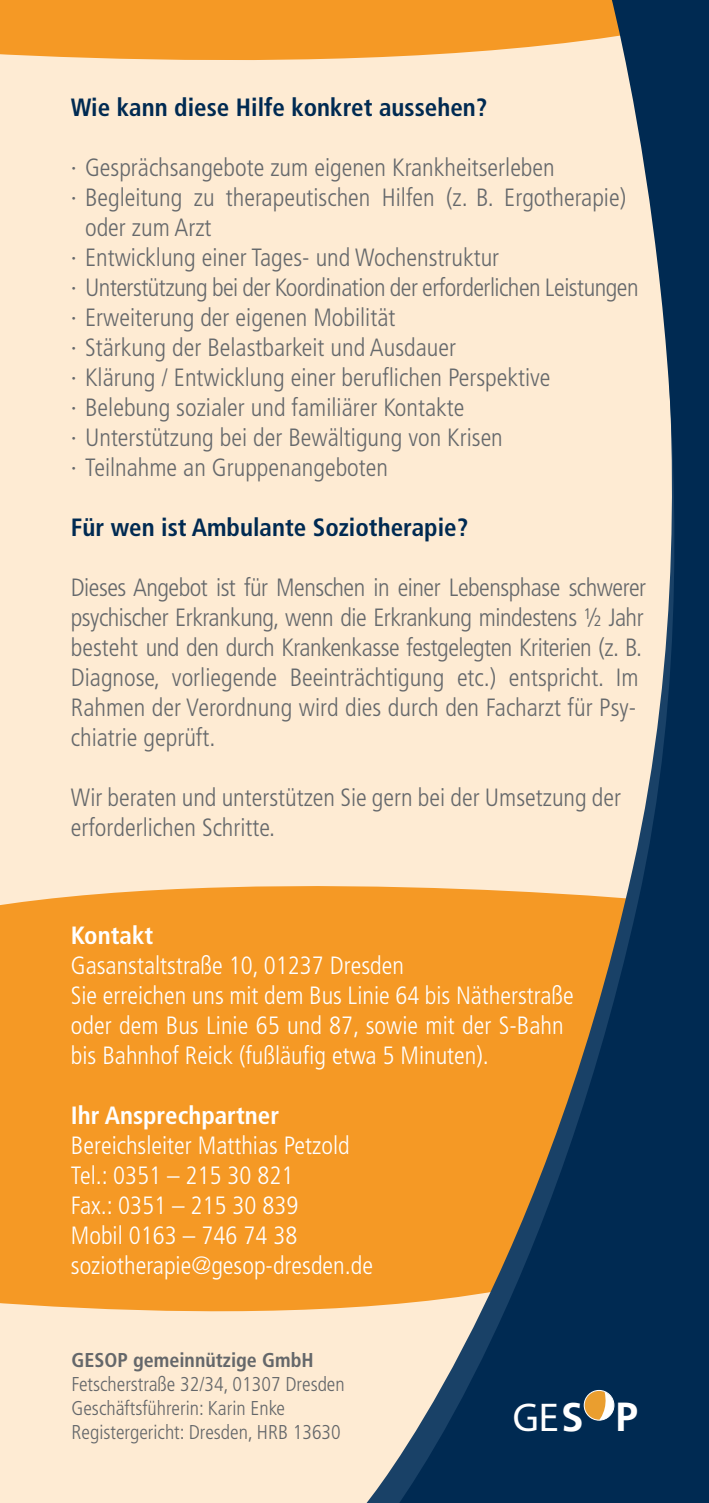
<style>
.page{position:relative;width:709px;height:1503px;background:#fff}
.page>*{position:absolute;margin:0;border:0;box-sizing:border-box;transform-origin:0 0}
.t1{font:300 40.25px "Frutiger LT";color:#fff}
.t2{font:300 condensed 25px/30px "Frutiger";color:#66696c}
.t3{font:300 condensed 25px/30px "Frutiger";letter-spacing:-.02em;color:#66696c}
.t4{font:300 condensed 25px/30px "Frutiger";color:#fff}
.t5{font:700 condensed 25px "Frutiger";color:#002a52}
.t6{font:700 condensed 25px "Frutiger";color:#fff}
.t7{font:300 condensed 20px/24px "Frutiger";color:#64676a}
.t8{font:700 condensed 20px "Frutiger";color:#64676a}
.s1{font-family:"Frutiger";font-weight:700}
</style>
<div class="page">
<div style="left:0;top:0;width:691px;height:1502px;background:#feebd3"></div>
<div style="left:0;top:886px;width:365px;height:426px;background:#f59925"></div>
<div style="left:0;top:0;width:379px;height:60px;background:#f59925"></div>
<svg style="left:365px;top:7px;width:14px;height:1495px"></svg>
<svg style="left:379px;top:0;width:330px;height:1502px"></svg>
<svg style="left:584px;top:1390px;width:30px;height:30px"></svg>
<div style="left:583px;top:1389px;width:31px;height:31px;border:1px solid #fff;border-radius:50%"></div>
<p class="t5" style="left:71px;top:92px;width:418px">Wie kann diese Hilfe konkret aussehen?</p>
<p class="t2" style="left:71px;top:153px;width:485px">· Gesprächsangebote zum eigenen Krankheitserleben</p>
<p class="t2" style="left:71px;top:183px;width:557px">· Begleitung zu therapeutischen Hilfen (z. B. Ergotherapie)</p>
<p class="t2" style="left:85px;top:213px;width:128px">oder zum Arzt</p>
<p class="t2" style="left:71px;top:243px;width:430px">· Entwicklung einer Tages- und Wochenstruktur</p>
<p class="t3" style="left:71px;top:273px;width:569px">· Unterstützung bei der Koordination der erforderlichen Leistungen</p>
<p class="t2" style="left:71px;top:303px;width:326px">· Erweiterung der eigenen Mobilität</p>
<p class="t2" style="left:71px;top:333px;width:386px">· Stärkung der Belastbarkeit und Ausdauer</p>
<p class="t2" style="left:71px;top:363px;width:481px">· Klärung / Entwicklung einer beruflichen Perspektive</p>
<p class="t2" style="left:71px;top:393px;width:395px">· Belebung sozialer und familiärer Kontakte</p>
<p class="t2" style="left:71px;top:423px;width:433px">· Unterstützung bei der Bewältigung von Krisen</p>
<p class="t2" style="left:71px;top:453px;width:318px">· Teilnahme an Gruppenangeboten</p>
<p class="t5" style="left:71px;top:512px;width:399px">Für wen ist Ambulante Soziotherapie?</p>
<p class="t3" style="left:71px;top:573px;width:577px">Dieses Angebot ist für Menschen in einer Lebensphase schwerer psychischer Erkrankung, wenn die Erkrankung mindestens ½ Jahr besteht und den durch Krankenkasse festgelegten Kriterien (z. B.<br>Diagnose, vorliegende Beeinträchtigung etc.) entspricht. Im Rahmen der Verordnung wird dies durch den Facharzt für Psy&shy;chiatrie geprüft.</p>
<p class="t2" style="left:71px;top:783px;width:551px">Wir beraten und unterstützen Sie gern bei der Umsetzung der erforderlichen Schritte.</p>
<p class="t6" style="left:71px;top:920px;width:84px">Kontakt</p>
<p class="t4" style="left:71px;top:950px;width:504px">Gasanstaltstraße 10, 01237 Dresden<br>Sie erreichen uns mit dem Bus Linie 64 bis Nätherstraße oder dem Bus Linie 65 und 87, sowie mit der S-Bahn bis Bahnhof Reick (fußläufig etwa 5 Minuten).</p>
<p class="t6" style="left:71px;top:1100px;width:210px">Ihr Ansprechpartner</p>
<p class="t4" style="left:71px;top:1130px;width:304px">Bereichsleiter Matthias Petzold<br>Tel.: 0351 – 215 30 821<br>Fax.: 0351 – 215 30 839<br>Mobil 0163 – 746 74 38 soziotherapie@gesop-dresden.de</p>
<p class="t8" style="left:72px;top:1348px;width:243px">GESOP gemeinnützige GmbH</p>
<p class="t7" style="left:72px;top:1372px;width:275px">Fetscherstraße 32/34, 01307 Dresden<br>Geschäftsführerin: Karin Enke<br>Registergericht: Dresden, HRB 13630</p>
<h1 class="t1" style="left:513px;top:1395px;width:127px">GE<span class="s1">S P</span></h1>
</div>
